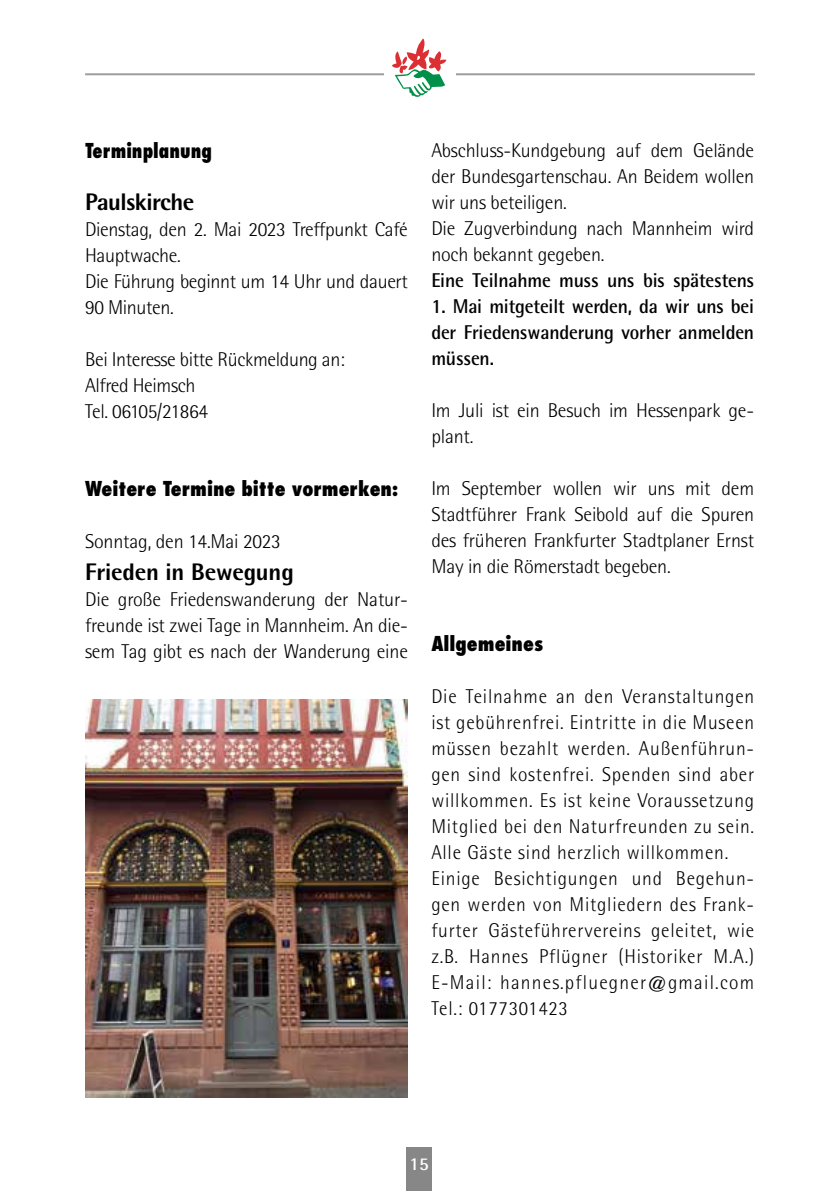
<style>
.page{position:relative;width:840px;height:1191px;background:#fff}
.page>*{position:absolute;margin:0;border:0;box-sizing:border-box;transform-origin:0 0}
.t1{font:800 24px "Rotis Semi Sans";letter-spacing:-.01em;color:#000}
.t2{font:300 20px/26px "Rotis Semi Sans";letter-spacing:-.01em;color:#000}
.t3{font:300 20px/26px "Rotis Semi Sans";letter-spacing:.04em;color:#000}
.t4{font:700 20px/26px "Rotis Semi Sans";letter-spacing:-.01em;color:#000;text-align:justify;scale:.95 1}
.t5{font:800 condensed 20px "Futura";color:#000}
.t6{font:800 condensed 20px "Futura";color:#000;scale:.93 1}
.t7{font:700 18px "Rotis Semi Sans";color:#fff}
</style>
<div class="page">
<div style="left:406px;top:1147px;width:25px;height:44px;background:#878787"></div>
<hr style="left:85px;top:73px;width:669px;height:2px;background:#9d9d9c">
<div style="left:384px;top:34px;width:71px;height:66px;background:#fff"></div>
<svg style="left:392px;top:39px;width:54px;height:58px"></svg>
<img style="left:85px;top:699px;width:323px;height:398px">
<p class="t6" style="left:85px;top:138px;width:138px">Terminplanung</p>
<p class="t1" style="left:85px;top:186px;width:111px">Paulskirche</p>
<p class="t2" style="left:85px;top:216px;width:324px">Dienstag, den 2. Mai 2023 Treffpunkt Café<br>Hauptwache.<br>Die Führung beginnt um 14 Uhr und dauert<br>90 Minuten.</p>
<p class="t2" style="left:85px;top:346px;width:261px">Bei Interesse bitte Rückmeldung an:<br>Alfred Heimsch<br>Tel. 06105/21864</p>
<p class="t5" style="left:85px;top:476px;width:314px">Weitere Termine bitte vormerken:</p>
<p class="t2" style="left:85px;top:528px;width:197px">Sonntag, den 14.Mai 2023</p>
<p class="t1" style="left:85px;top:556px;width:210px">Frieden in Bewegung</p>
<p class="t2" style="left:85px;top:586px;width:324px;text-align:justify">Die große Friedenswanderung der Natur&shy;freunde ist zwei Tage in Mannheim. An die&shy;sem Tag gibt es nach der Wanderung eine</p>
<p class="t2" style="left:431px;top:137px;width:324px">Abschluss-Kundgebung auf dem Gelände der Bundesgartenschau. An Beidem wollen wir uns beteiligen.<br>Die Zugverbindung nach Mannheim wird noch bekannt gegeben.</p>
<p class="t4" style="left:431px;top:267px;width:341px">Eine Teilnahme muss uns bis spätestens</p>
<p class="t4" style="left:431px;top:293px;width:341px">1. Mai mitgeteilt werden, da wir uns bei der Friedenswanderung vorher anmelden müssen.</p>
<p class="t2" style="left:431px;top:397px;width:324px">Im Juli ist ein Besuch im Hessenpark ge&shy;plant.</p>
<p class="t2" style="left:431px;top:475px;width:324px;text-align:justify">Im September wollen wir uns mit dem Stadtführer Frank Seibold auf die Spuren des früheren Frankfurter Stadtplaner Ernst May in die Römerstadt begeben.</p>
<p class="t5" style="left:431px;top:631px;width:113px">Allgemeines</p>
<p class="t3" style="left:431px;top:683px;width:324px">Die Teilnahme an den Veranstaltungen ist gebührenfrei. Eintritte in die Museen müssen bezahlt werden. Außenführun&shy;gen sind kostenfrei. Spenden sind aber willkommen. Es ist keine Voraussetzung Mitglied bei den Naturfreunden zu sein.<br>Alle Gäste sind herzlich willkommen.<br>Einige Besichtigungen und Begehun&shy;gen werden von Mitgliedern des Frank&shy;furter Gästeführervereins geleitet, wie z.B. Hannes Pflügner (Historiker M.A.)<br>E-Mail: hannes.pfluegner@gmail.com Tel.: 0177301423</p>
<p class="t7" style="left:409px;top:1152px;width:21px">15</p>
</div>
